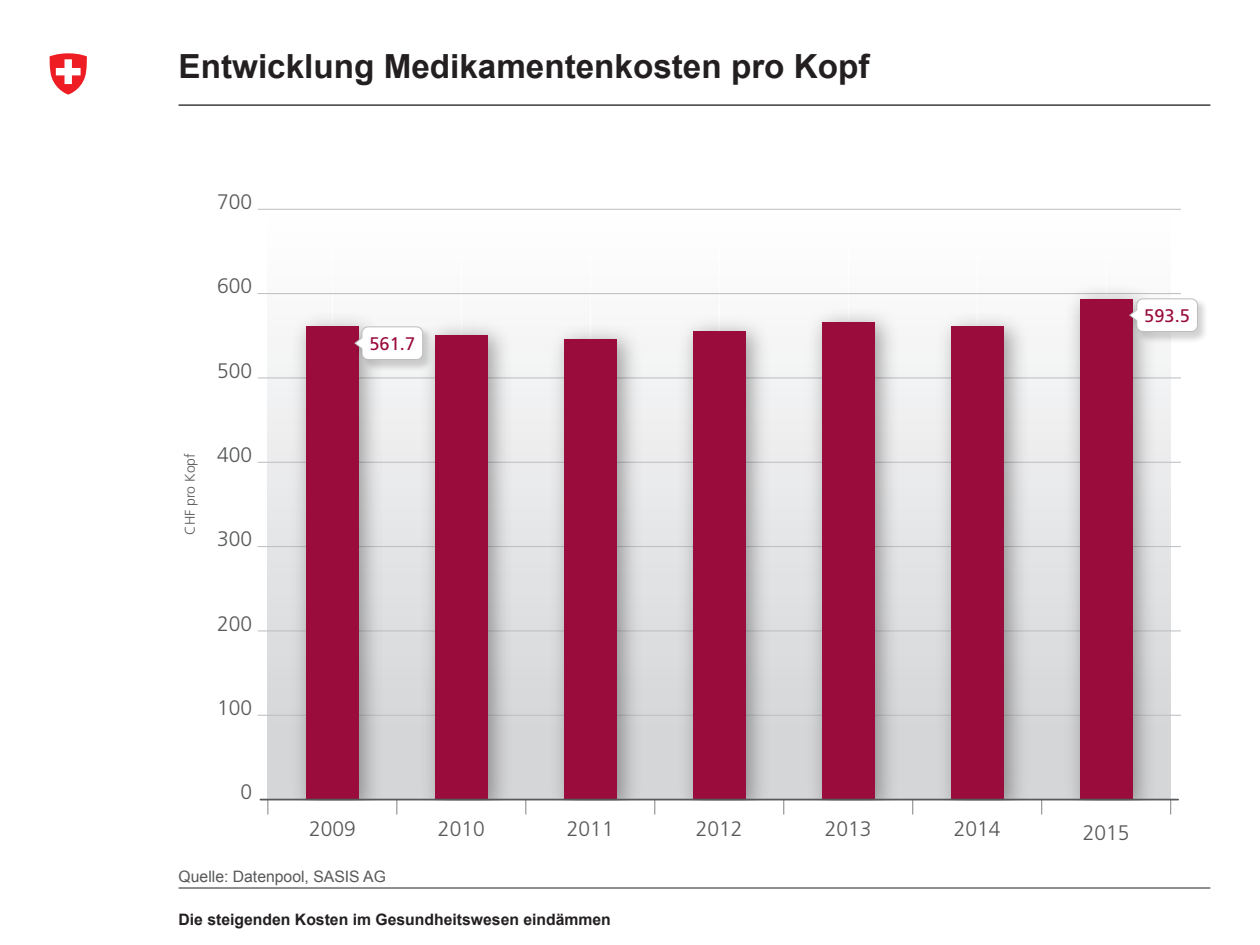
<style>
.page{position:relative;width:1260px;height:945px;background:#fff}
.page>*{position:absolute;margin:0;border:0;box-sizing:border-box;transform-origin:0 0}
.t1{font:700 33.25px "Arial";color:#231f20}
.t2{font:300 21px "Frutiger";color:#57585a}
.t3{font:18.2px "Frutiger";color:#9a0c3b}
.t4{font:700 15.75px "Arial";color:#231f20}
.t5{font:15.75px "Arial";color:#57585a}
.t6{font:300 14px "Frutiger";color:#57585a}
</style>
<div class="page">
<svg style="left:49px;top:53px;width:38px;height:42px"></svg>
<hr style="left:179px;top:888px;width:1031px;height:1px;background:#231f20">
<hr style="left:179px;top:104px;width:1031px;height:2px;background:#231f20">
<div style="left:268px;top:209px;width:903px;height:591px;background:linear-gradient(to bottom,#fff,#d1d2d4)"></div>
<hr style="left:332px;top:209px;width:1px;height:591px;background:#fff">
<hr style="left:461px;top:209px;width:1px;height:591px;background:#fff">
<hr style="left:590px;top:209px;width:1px;height:591px;background:#fff">
<hr style="left:719px;top:209px;width:1px;height:591px;background:#fff">
<hr style="left:848px;top:209px;width:1px;height:591px;background:#fff">
<hr style="left:977px;top:209px;width:1px;height:591px;background:#fff">
<hr style="left:1106px;top:209px;width:1px;height:591px;background:#fff">
<hr style="left:258px;top:715px;width:923px;height:1px;background:#bcbdc0">
<hr style="left:258px;top:631px;width:923px;height:1px;background:#bcbdc0">
<hr style="left:258px;top:546px;width:923px;height:1px;background:#bcbdc0">
<hr style="left:258px;top:462px;width:923px;height:1px;background:#bcbdc0">
<hr style="left:258px;top:378px;width:923px;height:1px;background:#bcbdc0">
<hr style="left:258px;top:209px;width:923px;height:1px;background:#bcbdc0">
<hr style="left:258px;top:293px;width:923px;height:1px;background:#bcbdc0">
<img style="left:284px;top:305px;width:106px;height:496px">
<div style="left:306px;top:326px;width:53px;height:473px;background:#9a0c3b"></div>
<img style="left:413px;top:313px;width:107px;height:488px">
<div style="left:435px;top:335px;width:53px;height:464px;background:#9a0c3b"></div>
<img style="left:543px;top:317px;width:106px;height:484px">
<div style="left:564px;top:339px;width:53px;height:460px;background:#9a0c3b"></div>
<img style="left:670px;top:308px;width:107px;height:493px">
<div style="left:693px;top:331px;width:52px;height:468px;background:#9a0c3b"></div>
<img style="left:800px;top:299px;width:107px;height:502px">
<div style="left:822px;top:322px;width:52px;height:477px;background:#9a0c3b"></div>
<img style="left:929px;top:305px;width:107px;height:496px">
<div style="left:951px;top:326px;width:52px;height:473px;background:#9a0c3b"></div>
<img style="left:1057px;top:277px;width:107px;height:524px">
<div style="left:1080px;top:299px;width:52px;height:500px;background:#9a0c3b"></div>
<svg style="left:268px;top:800px;width:1px;height:14px"></svg>
<svg style="left:397px;top:800px;width:1px;height:14px"></svg>
<svg style="left:526px;top:800px;width:1px;height:14px"></svg>
<svg style="left:655px;top:800px;width:1px;height:14px"></svg>
<svg style="left:783px;top:800px;width:1px;height:14px"></svg>
<svg style="left:912px;top:800px;width:1px;height:14px"></svg>
<svg style="left:1041px;top:800px;width:1px;height:14px"></svg>
<svg style="left:1170px;top:800px;width:1px;height:14px"></svg>
<hr style="left:260px;top:799px;width:918px;height:1px;background:#57585a">
<img style="left:1126px;top:296px;width:79px;height:49px">
<svg style="left:1129px;top:298px;width:69px;height:34px"></svg>
<img style="left:351px;top:324px;width:86px;height:49px">
<svg style="left:354px;top:326px;width:69px;height:34px"></svg>
<h1 class="t1" style="left:179px;top:44px;width:692px">Entwicklung Medikamentenkosten pro Kopf</h1>
<p class="t2" style="left:217px;top:190px;width:37px">700</p>
<p class="t2" style="left:217px;top:274px;width:37px">600</p>
<p class="t2" style="left:217px;top:359px;width:37px">500</p>
<p class="t3" style="left:370px;top:333px;width:47px">561.7</p>
<p class="t3" style="left:1144px;top:305px;width:47px">593.5</p>
<p class="t6" style="left:182px;top:535px;width:83px;rotate:-90deg">CHF pro Kopf</p>
<p class="t2" style="left:217px;top:443px;width:37px">400</p>
<p class="t2" style="left:217px;top:527px;width:37px">300</p>
<p class="t2" style="left:217px;top:612px;width:37px">200</p>
<p class="t2" style="left:217px;top:696px;width:37px">100</p>
<p class="t2" style="left:240px;top:780px;width:13px">0</p>
<p class="t2" style="left:309px;top:817px;width:48px">2009</p>
<p class="t2" style="left:438px;top:817px;width:48px">2010</p>
<p class="t2" style="left:567px;top:817px;width:48px">2011</p>
<p class="t2" style="left:696px;top:817px;width:48px">2012</p>
<p class="t2" style="left:825px;top:817px;width:48px">2013</p>
<p class="t2" style="left:954px;top:817px;width:48px">2014</p>
<p class="t2" style="left:1083px;top:821px;width:48px">2015</p>
<p class="t5" style="left:179px;top:866px;width:209px">Quelle: Datenpool, SASIS AG</p>
<p class="t4" style="left:179px;top:909px;width:434px">Die steigenden Kosten im Gesundheitswesen eindämmen</p>
</div>
